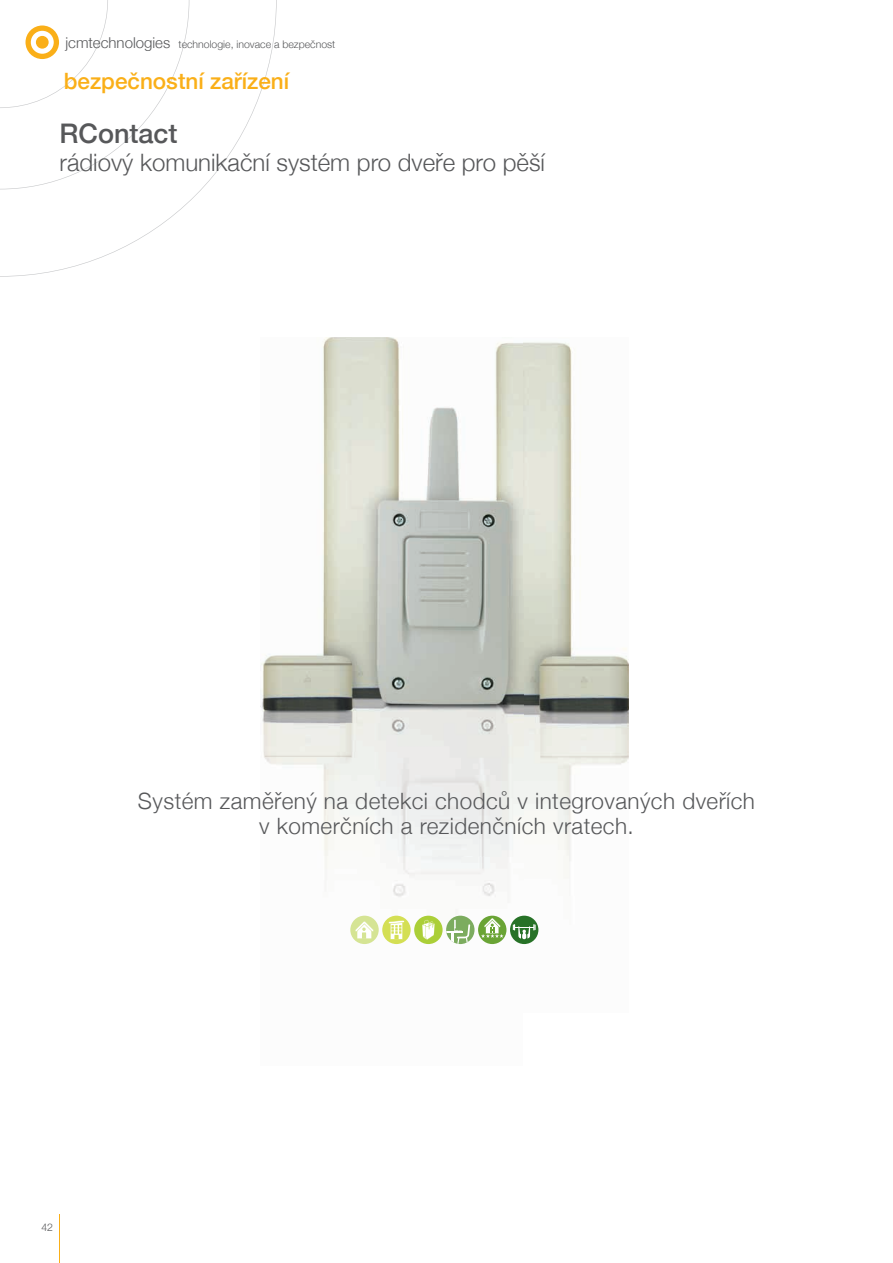
<style>
.page{position:relative;width:893px;height:1263px;background:#fff}
.page>*{position:absolute;margin:0;border:0;box-sizing:border-box;transform-origin:0 0}
.t1{font:500 27px "Helvetica Neue";color:#57585a}
.t2{font:300 24px "Helvetica Neue";color:#57585a}
.t3{font:300 22.5px/25.5px "Helvetica Neue";letter-spacing:.02em;color:#57585a;text-align:center}
.t4{font:500 22.5px "Helvetica Neue";color:#faaf18}
.t5{font:300 10.5px "Helvetica Neue";color:#57585a}
.s1{font-size:15px}
</style>
<div class="page">
<hr style="left:60px;top:1215px;width:1px;height:48px;background:#faaf18">
<svg style="left:0;top:0;width:277px;height:277px"></svg>
<svg style="left:0;top:0;width:108px;height:108px"></svg>
<div style="left:36px;top:36px;width:13px;height:13px;background:#faaf18;border-radius:50%"></div>
<img style="left:260px;top:337px;width:369px;height:608px">
<div style="left:350px;top:916px;width:29px;height:28px;background:#d5e494;border-radius:50%"></div>
<svg style="left:355px;top:921px;width:19px;height:18px"></svg>
<div style="left:382px;top:916px;width:29px;height:28px;background:#d4df54;border-radius:50%"></div>
<svg style="left:388px;top:920px;width:17px;height:19px"></svg>
<div style="left:414px;top:915px;width:29px;height:29px;background:#abcf38;border-radius:50%"></div>
<svg style="left:422px;top:920px;width:13px;height:20px"></svg>
<div style="left:446px;top:916px;width:28px;height:28px;background:#7cac5f;border-radius:50%"></div>
<svg style="left:446px;top:920px;width:24px;height:24px"></svg>
<div style="left:510px;top:916px;width:28px;height:28px;background:#277227;border-radius:50%"></div>
<svg style="left:513px;top:924px;width:23px;height:15px"></svg>
<svg style="left:478px;top:915px;width:29px;height:29px"></svg>
<svg style="left:481px;top:918px;width:23px;height:20px"></svg>
<p class="t5" style="left:65px;top:35px;width:271px"><span class="s1">jcmtechnologies</span> technologie, inovace a bezpečnost</p>
<p class="t4" style="left:64px;top:63px;width:227px">bezpečnostní zařízení</p>
<p class="t1" style="left:60px;top:111px;width:120px">RContact</p>
<p class="t2" style="left:60px;top:143px;width:487px">rádiový komunikační systém pro dveře pro pěší</p>
<p class="t3" style="left:138px;top:786px;width:619px">Systém zaměřený na detekci chodců v integrovaných dveřích v komerčních a rezidenčních vratech.</p>
<p class="t5" style="left:41px;top:1218px;width:13px">42</p>
</div>
